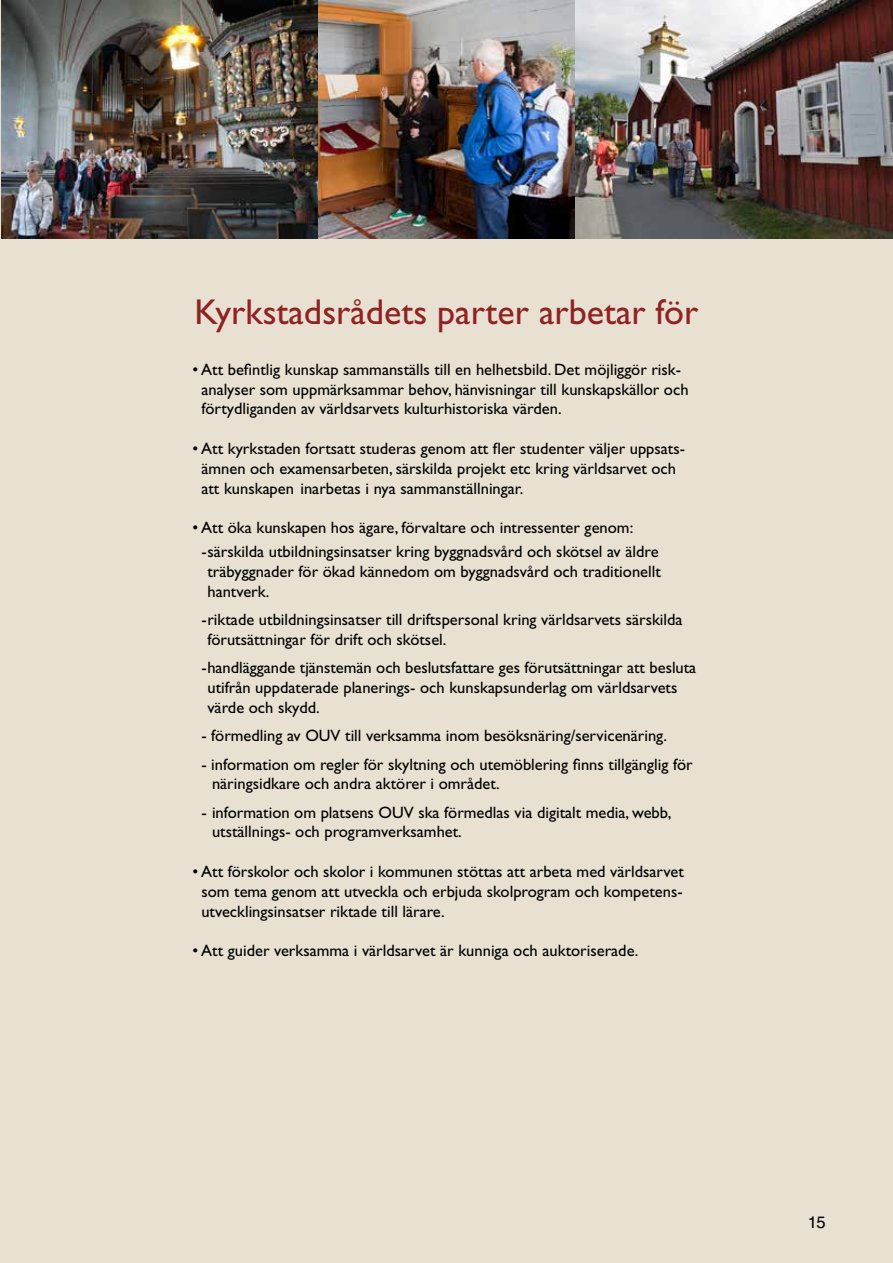
<style>
.page{position:relative;width:893px;height:1263px;background:#e8e1d2}
.page>*{position:absolute;margin:0;border:0;box-sizing:border-box;transform-origin:0 0}
.t1{font:36px "Gill Sans Std";color:#912224}
.t2{font:16.5px/19.8px "Gill Sans Std";color:#000}
.t3{font:16.5px "Helvetica LT Std";color:#000}
</style>
<div class="page">
<img style="left:1px;top:0;width:892px;height:238px">
<h1 class="t1" style="left:195px;top:292px;width:505px">Kyrkstadsrådets parter arbetar för</h1>
<p class="t2" style="left:201px;top:359px;width:489px;text-indent:-9px">• Att befintlig kunskap sammanställs till en helhetsbild. Det möjliggör risk&shy;analyser som uppmärksammar behov, hänvisningar till kunskapskällor och förtydliganden av världsarvets kulturhistoriska värden.</p>
<p class="t2" style="left:201px;top:439px;width:485px;text-indent:-9px">• Att kyrkstaden fortsatt studeras genom att fler studenter väljer uppsats&shy;ämnen och examensarbeten, särskilda projekt etc kring världsarvet och att kunskapen inarbetas i nya sammanställningar.</p>
<p class="t2" style="left:201px;top:516px;width:459px;line-height:24px;text-indent:-9px">• Att öka kunskapen hos ägare, förvaltare och intressenter genom: -särskilda utbildningsinsatser kring byggnadsvård och skötsel av äldre</p>
<p class="t2" style="left:207px;top:562px;width:455px">träbyggnader för ökad kännedom om byggnadsvård och traditionellt hantverk.</p>
<p class="t2" style="left:207px;top:610px;width:477px;text-indent:-6px">-riktade utbildningsinsatser till driftspersonal kring världsarvets särskilda förutsättningar för drift och skötsel.</p>
<p class="t2" style="left:207px;top:658px;width:490px;text-indent:-6px">-handläggande tjänstemän och beslutsfattare ges förutsättningar att besluta utifrån uppdaterade planerings- och kunskapsunderlag om världsarvets värde och skydd.</p>
<p class="t2" style="left:201px;top:726px;width:467px">- förmedling av OUV till verksamma inom besöksnäring/servicenäring.</p>
<p class="t2" style="left:212px;top:754px;width:482px;text-indent:-11px">- information om regler för skyltning och utemöblering finns tillgänglig för näringsidkare och andra aktörer i området.</p>
<p class="t2" style="left:212px;top:802px;width:461px;text-indent:-11px">- information om platsens OUV ska förmedlas via digitalt media, webb, utställnings- och programverksamhet.</p>
<p class="t2" style="left:201px;top:862px;width:484px;text-align:justify;text-indent:-9px">• Att förskolor och skolor i kommunen stöttas att arbeta med världsarvet som tema genom att utveckla och erbjuda skolprogram och kompetens&shy;utvecklingsinsatser riktade till lärare.</p>
<p class="t2" style="left:192px;top:941px;width:448px">• Att guider verksamma i världsarvet är kunniga och auktoriserade.</p>
<p class="t3" style="left:808px;top:1213px;width:19px">15</p>
</div>
